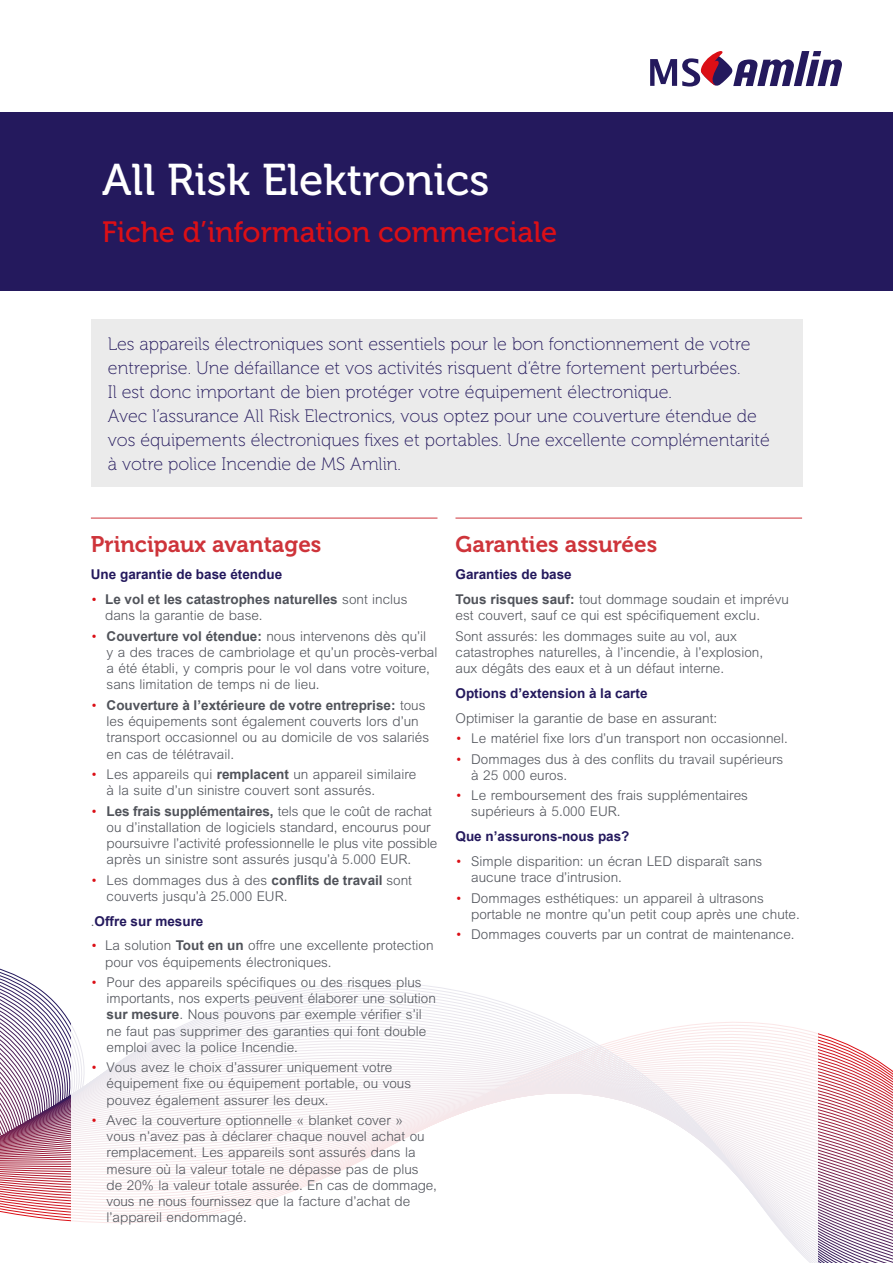
<style>
.page{position:relative;width:893px;height:1263px;background:#fff}
.page>*{position:absolute;margin:0;border:0;box-sizing:border-box;transform-origin:0 0}
.t1{font:44.25px "Museo 500";color:#fff}
.t2{font:29.25px "Museo 500";color:#db0f16}
.t3{font:22.5px "Museo 700";color:#ce343a}
.t4{font:18px/24px "Museo 100";color:#24195d}
.t5{font:300 13.5px/16.2px "M Arial";color:#50535a}
.t6{font:700 13.5px "Arial";color:#50535a}
.t7{font:700 13.5px "Arial";color:#24195d}
.s1{font-weight:300;color:#db0f16}
.s2{font-family:"M Arial";font-weight:300}
.s3{color:#db0f16}
.s4{font-family:"Arial";font-weight:700}
.s5{font-family:"M Arial";font-weight:300;color:#db0f16}
.s6{font-weight:300;color:#50535a}
.s7{font-family:"Arial";color:#db0f16}
</style>
<div class="page">
<img style="left:0;top:968px;width:893px;height:295px">
<div style="left:71px;top:729px;width:747px;height:534px;background:#fff"></div>
<div style="left:0;top:113px;width:893px;height:178px;background:#24195d"></div>
<div style="left:91px;top:320px;width:711px;height:167px;background:#ebebeb"></div>
<svg style="left:650px;top:51px;width:192px;height:36px"></svg>
<hr style="left:91px;top:518px;width:346px;height:1px;background:#ce343a">
<hr style="left:455px;top:518px;width:347px;height:1px;background:#ce343a">
<h1 class="t1" style="left:102px;top:156px;width:389px">All Risk Elektronics</h1>
<h2 class="t2" style="left:102px;top:216px;width:457px">Fiche d’information commerciale</h2>
<p class="t4" style="left:108px;top:332px;width:663px">Les appareils électroniques sont essentiels pour le bon fonctionnement de votre entreprise. Une défaillance et vos activités risquent d’être fortement perturbées.<br>Il est donc important de bien protéger votre équipement électronique.<br>Avec l’assurance All Risk Electronics, vous optez pour une couverture étendue de vos équipements électroniques fixes et portables. Une excellente complémentarité à votre police Incendie de MS Amlin.</p>
<h3 class="t3" style="left:91px;top:532px;width:232px">Principaux avantages</h3>
<p class="t7" style="left:91px;top:566px;width:193px">Une garantie de base étendue</p>
<p class="t6" style="left:91px;top:590px;width:318px"><span class="s1">•</span> Le vol et les catastrophes naturelles <span class="s2">sont inclus</span></p>
<p class="t5" style="left:105px;top:607px;width:159px">dans la garantie de base.</p>
<p class="t5" style="left:107px;top:628px;width:332px;text-indent:-16px"><span class="s3">•</span> <span class="s4">Couverture vol étendue:</span> nous intervenons dès qu’il<br>y a des traces de cambriolage et qu’un procès-verbal a été établi, y compris pour le vol dans votre voiture, sans limitation de temps ni de lieu.</p>
<p class="t6" style="left:91px;top:696px;width:336px"><span class="s5">•</span> Couverture à l’extérieure de votre entreprise: <span class="s2">tous</span></p>
<p class="t5" style="left:107px;top:713px;width:324px">les équipements sont également couverts lors d’un transport occasionnel ou au domicile de vos salariés en cas de télétravail.</p>
<p class="t5" style="left:107px;top:766px;width:311px;text-indent:-16px"><span class="s3">•</span> Les appareils qui <span class="s4">remplacent</span> un appareil similaire à la suite d’un sinistre couvert sont assurés.</p>
<p class="t6" style="left:91px;top:802px;width:343px"><span class="s5">•</span> Les frais supplémentaires, <span class="s2">tels que le coût de rachat</span></p>
<p class="t5" style="left:107px;top:819px;width:332px">ou d’installation de logiciels standard, encourus pour poursuivre l’activité professionnelle le plus vite possible après un sinistre sont assurés jusqu’à 5.000 EUR.</p>
<p class="t5" style="left:107px;top:872px;width:307px;text-indent:-16px"><span class="s3">•</span> Les dommages dus à des <span class="s4">conflits de travail</span> sont couverts jusqu’à 25.000 EUR.</p>
<p class="t7" style="left:91px;top:912px;width:114px"><span class="s6">.</span>Offre sur mesure</p>
<p class="t5" style="left:105px;top:937px;width:330px;text-indent:-14px"><span class="s7">•</span> La solution <span class="s4">Tout en un</span> offre une excellente protection pour vos équipements électroniques.</p>
<p class="t5" style="left:107px;top:974px;width:331px;text-indent:-16px"><span class="s3">•</span> Pour des appareils spécifiques ou des risques plus importants, nos experts peuvent élaborer une solution <span class="s4">sur mesure</span>. Nous pouvons par exemple vérifier s’il ne faut pas supprimer des garanties qui font double emploi avec la police Incendie.</p>
<p class="t5" style="left:107px;top:1059px;width:306px;text-indent:-16px"><span class="s3">•</span> Vous avez le choix d’assurer uniquement votre équipement fixe ou équipement portable, ou vous pouvez également assurer les deux.</p>
<p class="t5" style="left:107px;top:1112px;width:332px;text-indent:-16px"><span class="s3">•</span> Avec la couverture optionnelle « blanket cover »<br>vous n’avez pas à déclarer chaque nouvel achat ou remplacement. Les appareils sont assurés dans la mesure où la valeur totale ne dépasse pas de plus de 20% la valeur totale assurée. En cas de dommage, vous ne nous fournissez que la facture d’achat de l’appareil endommagé.</p>
<h3 class="t3" style="left:455px;top:532px;width:203px">Garanties assurées</h3>
<p class="t7" style="left:455px;top:566px;width:118px">Garanties de base</p>
<p class="t5" style="left:455px;top:591px;width:335px"><span class="s4">Tous risques sauf:</span> tout dommage soudain et imprévu est couvert, sauf ce qui est spécifiquement exclu.</p>
<p class="t5" style="left:455px;top:628px;width:309px">Sont assurés: les dommages suite au vol, aux catastrophes naturelles, à l’incendie, à l’explosion, aux dégâts des eaux et à un défaut interne.</p>
<p class="t7" style="left:455px;top:684px;width:194px">Options d’extension à la carte</p>
<p class="t5" style="left:455px;top:710px;width:263px">Optimiser la garantie de base en assurant:</p>
<p class="t5" style="left:455px;top:730px;width:334px"><span class="s3">•</span> Le matériel fixe lors d’un transport non occasionnel.</p>
<p class="t5" style="left:471px;top:751px;width:314px;text-indent:-16px"><span class="s3">•</span> Dommages dus à des conflits du travail supérieurs à 25 000 euros.</p>
<p class="t5" style="left:471px;top:787px;width:278px;text-indent:-16px"><span class="s3">•</span> Le remboursement des frais supplémentaires supérieurs à 5.000 EUR.</p>
<p class="t7" style="left:455px;top:827px;width:176px">Que n’assurons-nous pas?</p>
<p class="t5" style="left:471px;top:853px;width:293px;text-indent:-16px"><span class="s3">•</span> Simple disparition: un écran LED disparaît sans aucune trace d’intrusion.</p>
<p class="t5" style="left:471px;top:890px;width:330px;text-indent:-16px"><span class="s3">•</span> Dommages esthétiques: un appareil à ultrasons portable ne montre qu’un petit coup après une chute.</p>
<p class="t5" style="left:455px;top:926px;width:341px"><span class="s3">•</span> Dommages couverts par un contrat de maintenance.</p>
</div>
